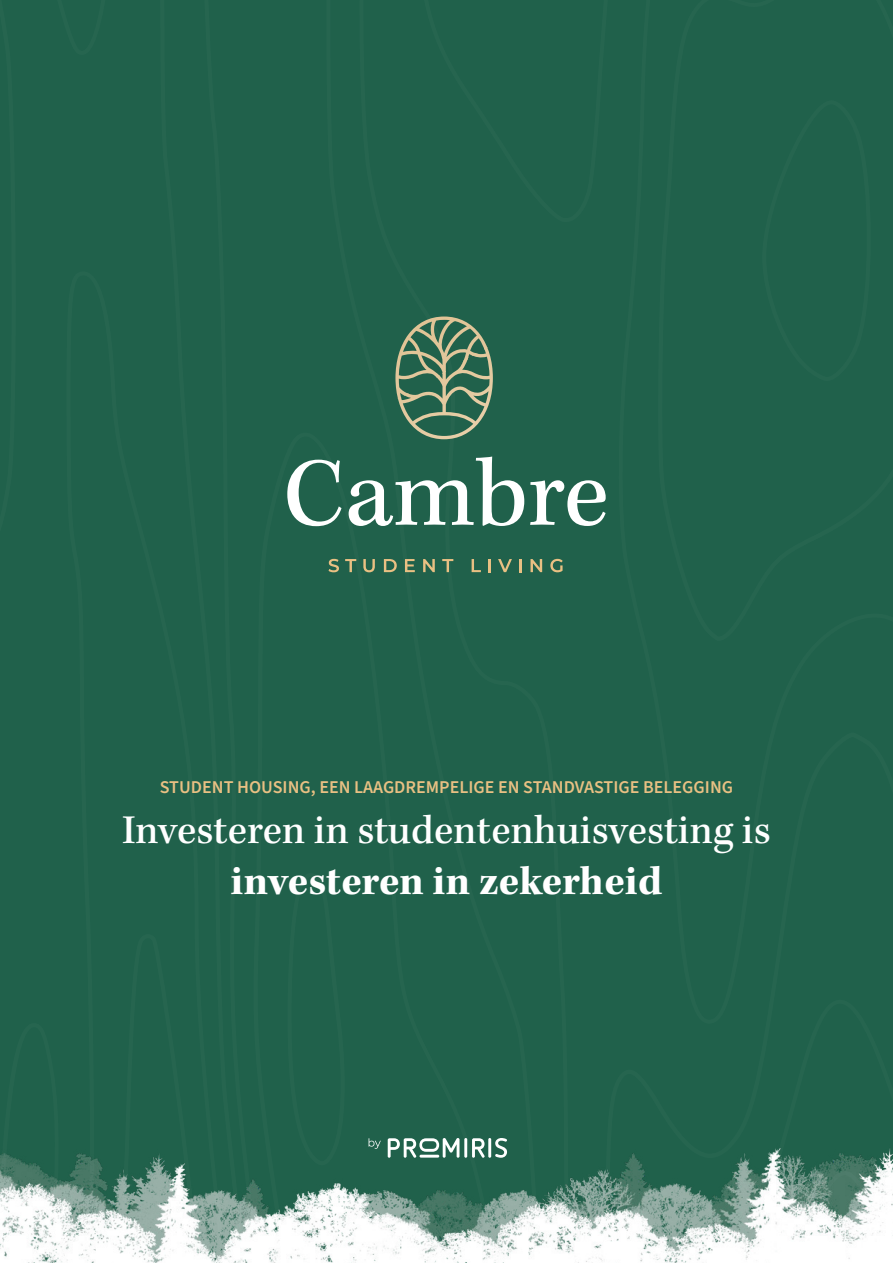
<style>
.page{position:relative;width:893px;height:1263px;background:#fff}
.page>*{position:absolute;margin:0;border:0;box-sizing:border-box;transform-origin:0 0}
.t1{font:500 42px "Kepler Std";color:#fff}
.t2{font:700 42px "Kepler Std";color:#fff}
.t3{font:600 18px "Source Sans 3";color:#e9c083}
</style>
<div class="page">
<div style="left:640px;top:0;width:253px;height:732px;background:#20614b"></div>
<div style="left:640px;top:732px;width:253px;height:531px;background:#20614b"></div>
<svg style="left:701px;top:1170px;width:192px;height:93px"></svg>
<div style="left:145px;top:0;width:175px;height:432px;background:#20614b"></div>
<div style="left:136px;top:271px;width:160px;height:663px;background:#20614b"></div>
<div style="left:0;top:0;width:136px;height:1263px;background:#20614b"></div>
<svg style="left:94px;top:934px;width:157px;height:329px;background:#467b69"></svg>
<div style="left:325px;top:0;width:32px;height:432px;background:#20614b"></div>
<div style="left:357px;top:0;width:283px;height:1261px;background:#20614b"></div>
<svg style="left:251px;top:432px;width:348px;height:831px;background:#306c58"></svg>
<div style="left:286px;top:872px;width:61px;height:293px;background:#20614b"></div>
<svg style="left:388px;top:1138px;width:119px;height:20px"></svg>
<svg style="left:369px;top:1138px;width:12px;height:11px"></svg>
<svg style="left:287px;top:460px;width:54px;height:66px"></svg>
<svg style="left:349px;top:456px;width:175px;height:70px"></svg>
<svg style="left:530px;top:480px;width:76px;height:46px"></svg>
<svg style="left:328px;top:559px;width:11px;height:13px"></svg>
<svg style="left:345px;top:559px;width:11px;height:13px"></svg>
<svg style="left:363px;top:559px;width:12px;height:13px"></svg>
<svg style="left:384px;top:559px;width:13px;height:13px"></svg>
<svg style="left:405px;top:559px;width:10px;height:13px"></svg>
<svg style="left:423px;top:559px;width:12px;height:13px"></svg>
<svg style="left:442px;top:559px;width:11px;height:13px"></svg>
<svg style="left:472px;top:559px;width:9px;height:13px"></svg>
<svg style="left:488px;top:559px;width:3px;height:13px"></svg>
<svg style="left:498px;top:559px;width:14px;height:13px"></svg>
<svg style="left:519px;top:559px;width:2px;height:13px"></svg>
<svg style="left:530px;top:559px;width:12px;height:13px"></svg>
<svg style="left:550px;top:559px;width:13px;height:13px"></svg>
<svg style="left:395px;top:316px;width:98px;height:123px;background:#547c61"></svg>
<p class="t3" style="left:160px;top:775px;width:575px">STUDENT HOUSING, EEN LAAGDREMPELIGE EN STANDVASTIGE BELEGGING</p>
<h1 class="t1" style="left:122px;top:806px;width:650px">Investeren in studentenhuisvesting is</h1>
<h1 class="t2" style="left:231px;top:857px;width:433px">investeren in zekerheid</h1>
</div>
